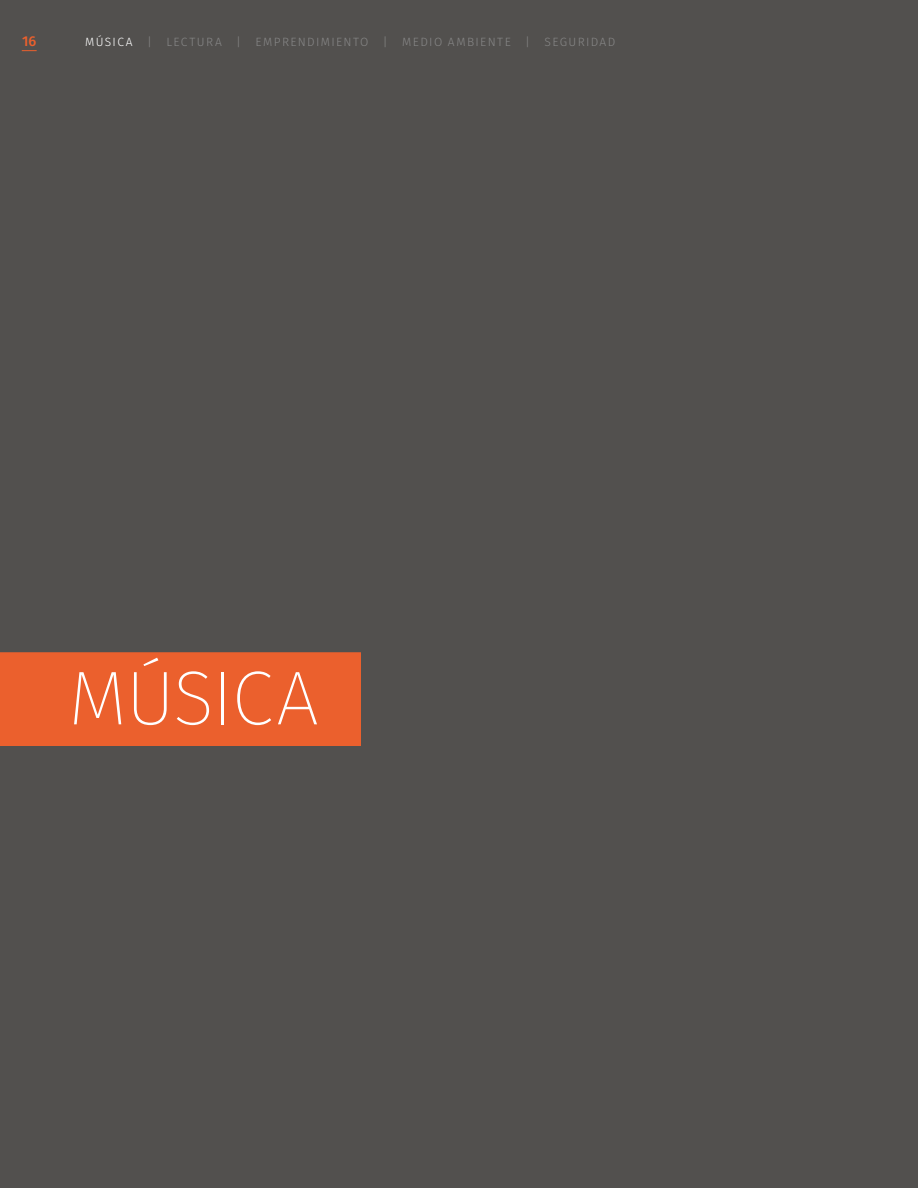
<style>
.page{position:relative;width:918px;height:1188px;background:#52504e}
.page>*{position:absolute;margin:0;border:0;box-sizing:border-box;transform-origin:0 0}
.t1{font:200 76.5px "Fira Sans";letter-spacing:-.02em;color:#fff}
.t2{font:500 14.25px "Fira Sans";color:#eb602d}
.t3{font:300 12px "Fira Sans";letter-spacing:.11em;color:#878787}
.s1{color:#fff}
</style>
<div class="page">
<div style="left:0;top:652px;width:361px;height:94px;background:#eb602d"></div>
<svg style="left:22px;top:50px;width:15px;height:1px"></svg>
<p class="t2" style="left:22px;top:31px;width:16px">16</p>
<p class="t3" style="left:85px;top:34px;width:532px"><span class="s1">MÚSICA</span> | LECTURA | EMPRENDIMIENTO | MEDIO AMBIENTE | SEGURIDAD</p>
<h1 class="t1" style="left:68px;top:644px;width:252px">MÚSICA</h1>
</div>
